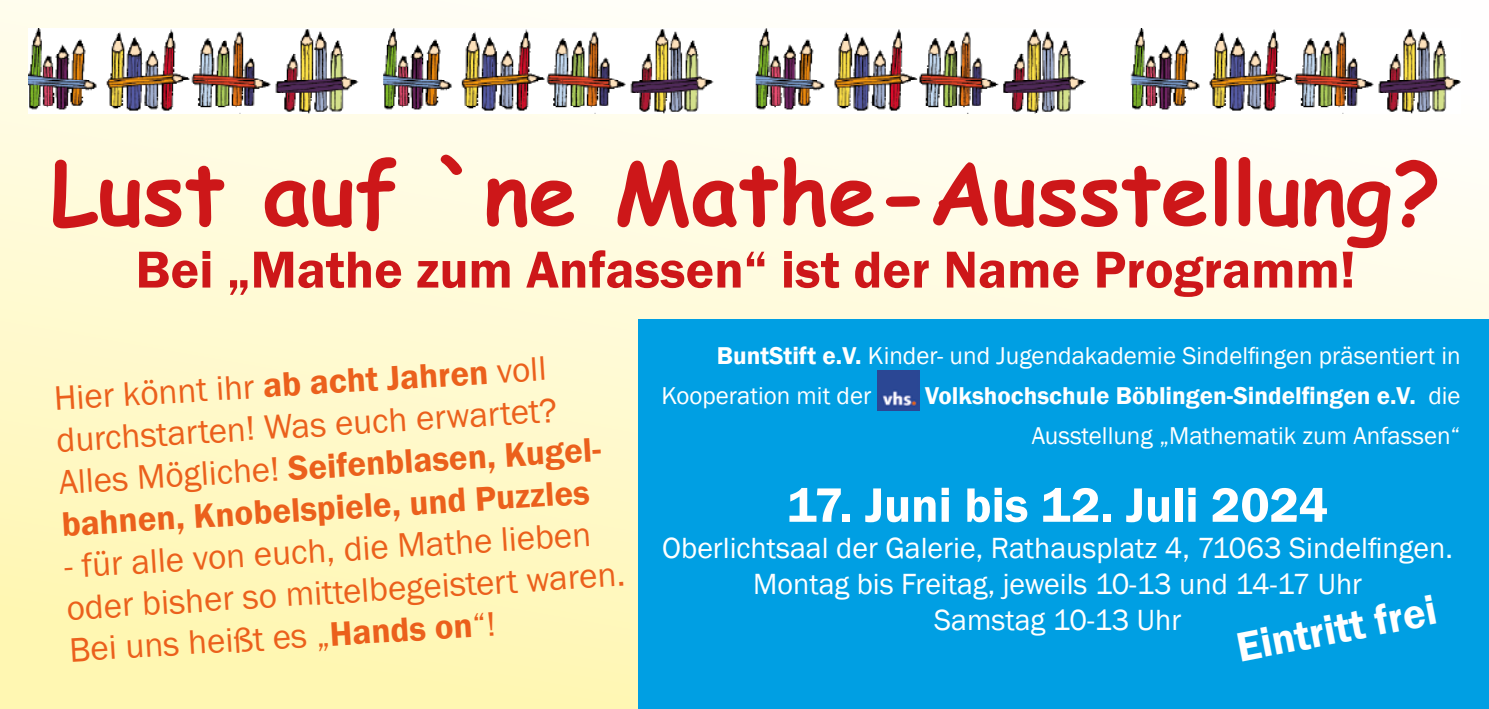
<style>
.page{position:relative;width:1489px;height:709px;background:#fff}
.page>*{position:absolute;margin:0;border:0;box-sizing:border-box;transform-origin:0 0}
.t1{font:700 86px "Comic Sans MS";color:#cd1719}
.t2{font:600 53.75px "Franklin Gothic";color:#cd1719}
.t3{font:600 50px "Franklin Gothic";color:#fff}
.t4{font:600 42.5px "Franklin Gothic";color:#fff}
.t5{font:600 35px/42.5px "Franklin Gothic";color:#eb601c}
.t6{font:35px/41.5px "Franklin Gothic";color:#eb601c}
.t7{font:30px/36px "Franklin Gothic";color:#fff;text-align:center}
.t8{font:25px/40px "Franklin Gothic";color:#fff}
.t9{font:600 25px/40px "Franklin Gothic";color:#fff;text-align:right}
.s1{font-weight:400}
.s2{font-weight:600}
</style>
<div class="page">
<div style="left:0;top:0;width:1488px;height:709px;background:linear-gradient(to bottom,#fffefb,#fff6ad)"></div>
<img style="left:28px;top:29px;width:1432px;height:85px">
<div style="left:638px;top:319px;width:850px;height:390px;background:#009fe3"></div>
<img style="left:877px;top:371px;width:42px;height:39px">
<h1 class="t1" style="left:50px;top:130px;width:1391px">Lust auf `ne Mathe-Ausstellung?</h1>
<h2 class="t2" style="left:135px;top:236px;width:1221px">Bei „Mathe zum Anfassen“ ist der Name Programm!</h2>
<p class="t5" style="left:51px;top:379px;width:553px;rotate:-4deg"><span class="s1">Hier könnt ihr</span> ab acht Jahren <span class="s1">voll durchstarten! Was euch erwartet?<br>Alles Mögliche!</span> Seifenblasen, Kugel&shy;bahnen, Knobelspiele, und Puzzles</p>
<p class="t6" style="left:62px;top:548px;width:561px;rotate:-4deg">- für alle von euch, die Mathe lieben oder bisher so mittelbegeistert waren.<br>Bei uns heißt es „<span class="s2">Hands on</span>“!</p>
<p class="t8" style="left:661px;top:336px;width:800px;text-indent:55px"><span class="s2">BuntStift e.V.</span> Kinder- und Jugendakademie Sindelfingen präsentiert in<br>Kooperation mit der</p>
<p class="t9" style="left:925px;top:376px;width:537px">Volkshochschule Böblingen-Sindelfingen e.V. <span class="s1">die<br>Ausstellung „Mathematik zum Anfassen“</span></p>
<h3 class="t3" style="left:787px;top:474px;width:542px">17. Juni bis 12. Juli 2024</h3>
<p class="t7" style="left:662px;top:530px;width:792px">Oberlichtsaal der Galerie, Rathausplatz 4, 71063 Sindelfingen.<br>Montag bis Freitag, jeweils 10-13 und 14-17 Uhr<br>Samstag 10-13 Uhr</p>
<p class="t4" style="left:1231px;top:622px;width:204px;rotate:-11deg">Eintritt frei</p>
</div>
